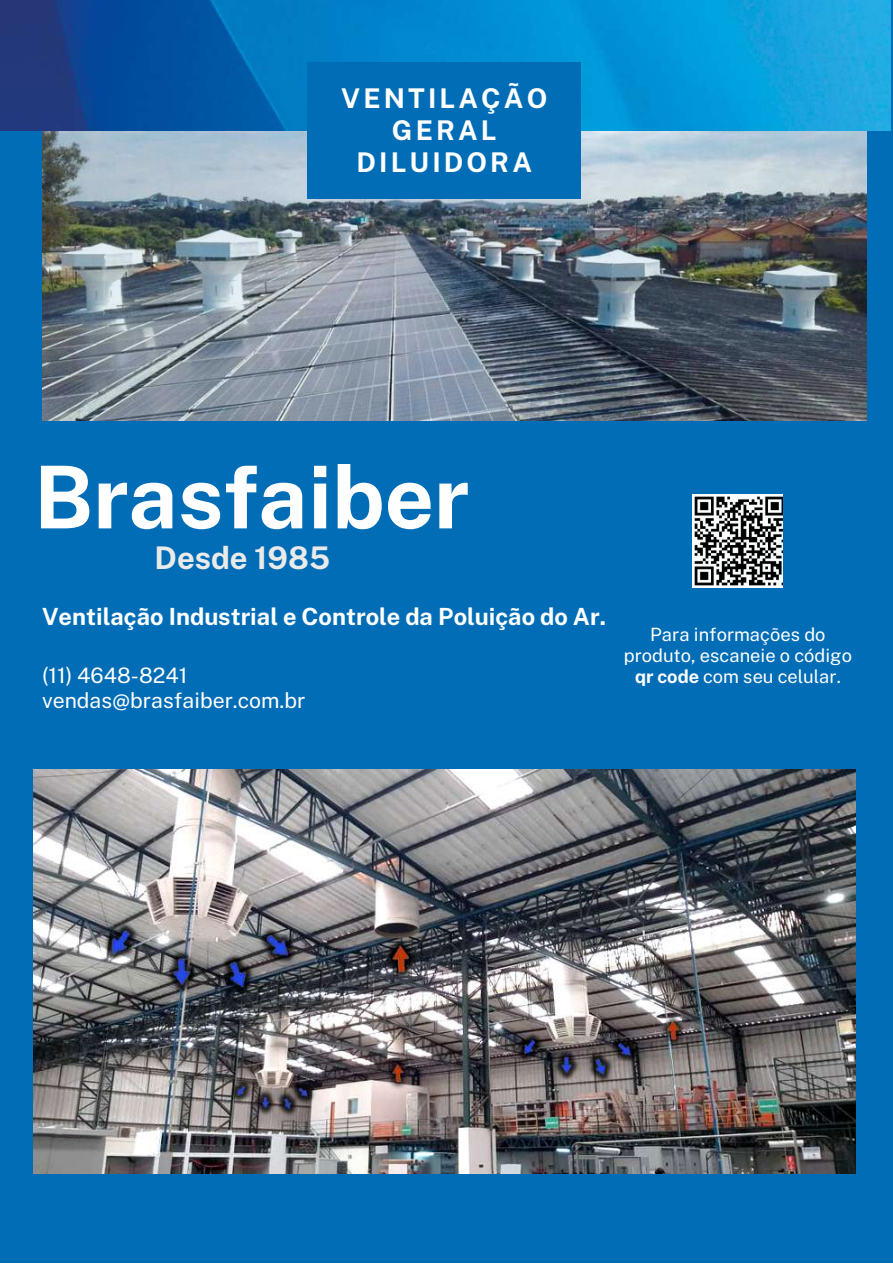
<style>
.page{position:relative;width:893px;height:1264px;background:#fff}
.page>*{position:absolute;margin:0;border:0;box-sizing:border-box;transform-origin:0 0}
.t1{font:700 86.55px "Public Sans";color:#fff}
.t2{font:700 31.2px "Public Sans";color:#eaeaea}
.t3{font:700 27.15px/32.2px "Public Sans";letter-spacing:.115em;color:#fff;text-align:center}
.t4{font:700 23.7px "Public Sans";color:#fff}
.t5{font:21.3px/24.8px "Public Sans";color:#fff}
.t6{font:18.3px/21.3px "Public Sans";color:#fff;text-align:center}
.s1{font-weight:700}
</style>
<div class="page">
<div style="left:0;top:0;width:892px;height:1262px;background:#016db6"></div>
<img style="left:692px;top:494px;width:90px;height:93px">
<img style="left:34px;top:769px;width:820px;height:404px">
<img style="left:0;top:0;width:890px;height:130px">
<img style="left:42px;top:131px;width:824px;height:289px">
<div style="left:307px;top:63px;width:274px;height:136px;background:#016db6"></div>
<h3 class="t3" style="left:341px;top:82px;width:207px">VENTILAÇÃO<br>GERAL<br>DILUIDORA</h3>
<h1 class="t1" style="left:34px;top:446px;width:436px">Brasfaiber</h1>
<h2 class="t2" style="left:154px;top:540px;width:177px">Desde 1985</h2>
<p class="t4" style="left:42px;top:602px;width:565px">Ventilação Industrial e Controle da Poluição do Ar.</p>
<p class="t5" style="left:42px;top:663px;width:265px">(11) 4648-8241 vendas@brasfaiber.com.br</p>
<p class="t6" style="left:623px;top:623px;width:229px">Para informações do produto, escaneie o código <span class="s1">qr code</span> com seu celular.</p>
</div>
